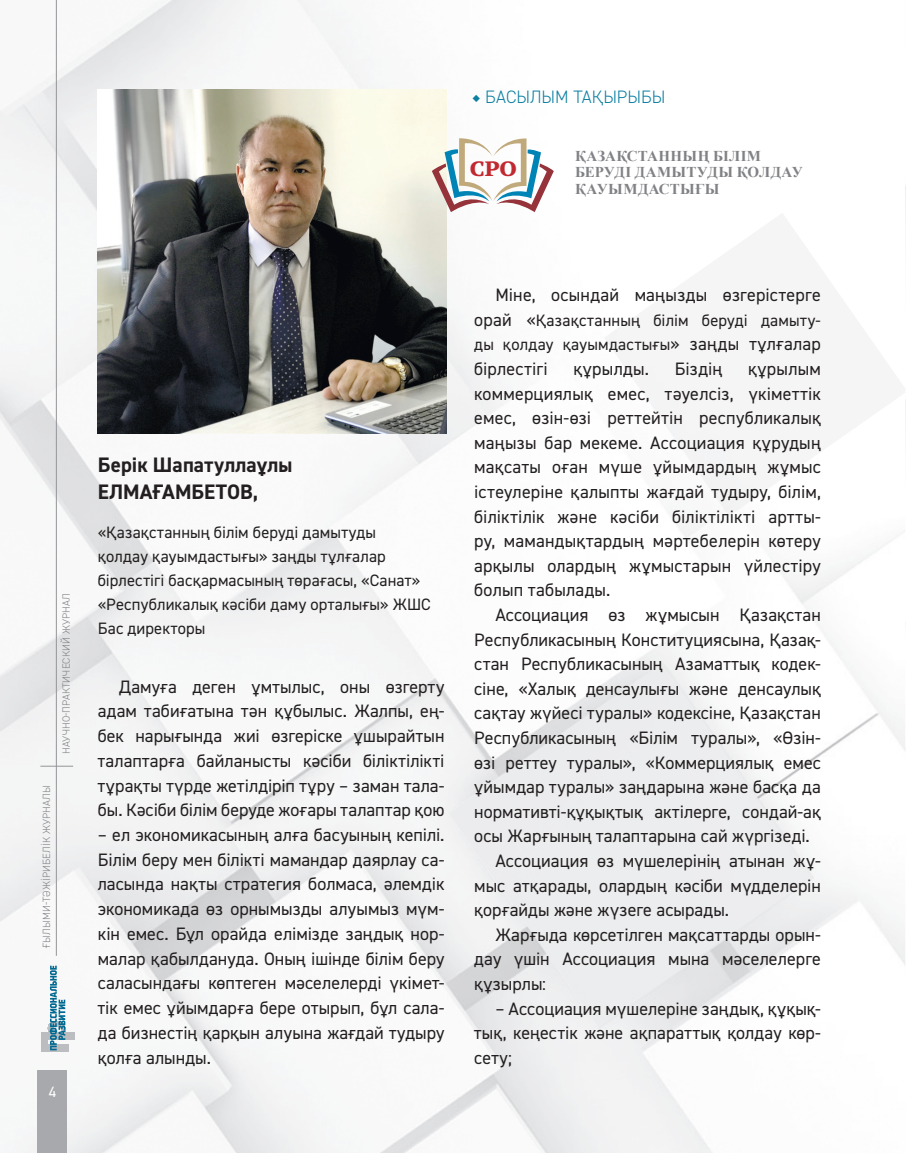
<style>
.page{position:relative;width:906px;height:1153px;background:#fff}
.page>*{position:absolute;margin:0;border:0;box-sizing:border-box;transform-origin:0 0}
.t1{font:700 21px/27px "DIN2014";letter-spacing:.005em;color:#231f20}
.t2{font:800 expanded 20.7px "PT Serif Pro";color:#c12931}
.t3{font:18px/24.8px "DIN2014";letter-spacing:.005em;color:#231f20;text-align:justify}
.t4{font:300 18px "DIN2014";letter-spacing:.005em;color:#0d7fa2}
.t5{font:16.5px/24px "DIN2014";letter-spacing:.01em;color:#231f20}
.t6{font:700 15px/16.5px "Times New Roman";letter-spacing:.025em;color:#808285}
.t7{font:15px "DIN2014";color:#fff}
.t8{font:600 expanded 13.8px/16.6px "PT Serif Pro";color:#636b6f}
.t9{font:300 10.5px "DIN2014";letter-spacing:.01em;color:#808285}
.s1{font-family:"Minion Pro";font-weight:400}
.s2{font-size:18px}
</style>
<div class="page">
<img style="left:0;top:0;width:906px;height:1152px">
<svg style="left:449px;top:662px;width:365px;height:366px;fill:#ecedee"></svg>
<svg style="left:604px;top:213px;width:302px;height:303px;fill:#f5f5f6"></svg>
<svg style="left:904px;top:623px;width:2px;height:303px"></svg>
<div style="left:38px;top:1069px;width:29px;height:83px;background:#a8a9ad"></div>
<img style="left:42px;top:1032px;width:5px;height:19px">
<svg style="left:47px;top:965px;width:28px;height:86px"></svg>
<hr style="left:56px;top:0;width:1px;height:955px;background:#939598">
<hr style="left:40px;top:765px;width:33px;height:1px;background:#939598">
<img style="left:98px;top:89px;width:348px;height:345px">
<svg style="left:432px;top:138px;width:122px;height:74px"></svg>
<p class="t4" style="left:472px;top:86px;width:195px"><span class="s1">◆</span> Басылым тақырыбы</p>
<p class="t2" style="left:470px;top:154px;width:49px">СРО</p>
<p class="t6" style="left:575px;top:147px;width:229px">Қазақстанның білім беруді дамытуды қолдау қауымдастығы</p>
<p class="t8" style="left:572px;top:150px;width:243px">КАЗАХСТАНСКАЯ АССОЦИАЦИЯ<br>СОДЕЙСТВИЯ РАЗВИТИЮ<br>ОБРАЗОВАНИЯ</p>
<p class="t9" style="left:60px;top:754px;width:162px;rotate:-90deg">НАУЧНО-ПРАКТИЧЕСКИЙ ЖУРНАЛ</p>
<p class="t9" style="left:40px;top:948px;width:163px;rotate:-90deg">ғылыми-тәжіри бел ік ЖУРНАЛЫ</p>
<p class="t7" style="left:49px;top:1081px;width:9px">4</p>
<p class="t1" style="left:98px;top:450px;width:196px">Берік Шапатуллаұлы<br>ЕЛМАҒАМБЕТОВ,</p>
<p class="t5" style="left:98px;top:519px;width:334px">«Қазақстанның білім беруді дамытуды<br>қолдау қауымдастығы» заңды тұлғалар бірлестігі басқармасының төрағасы, «Санат» «Республикалық кәсіби даму орталығы» ЖШС Бас директоры</p>
<p class="t3" style="left:98px;top:673px;width:348px;text-indent:21px">Дамуға деген ұмтылыс, оны өзгерту адам табиғатына тән құбылыс. Жалпы, ең&shy;бек нарығында жиі өзгеріске ұшырайтын талаптарға байланысты кәсіби біліктілікті тұрақты түрде жетілдіріп тұру – заман тала&shy;бы. Кәсіби білім беруде жоғары талаптар қою</p>
<p class="t3" style="left:98px;top:822px;width:348px">– ел экономикасының алға басуының кепілі.<br>Білім беру мен білікті мамандар даярлау са&shy;ласында нақты стратегия болмаса, әлемдік экономикада өз орнымызды алуымыз мүм&shy;кін емес. Бұл орайда елімізде заңдық нор&shy;малар қабылдануда. Оның ішінде білім беру саласындағы көптеген мәселелерді үкімет&shy;тік емес ұйымдарға бере отырып, бұл сала&shy;да бизнестің қарқын алуына жағдай тудыру қолға алынды.</p>
<p class="t3" style="left:495px;top:282px;width:327px">Міне, осындай маңызды өзгерістерге</p>
<p class="t5" style="left:474px;top:307px;width:348px;line-height:24.6px"><span class="s2">орай «</span>Қазақстанның білім беруді дамыту&shy;ды қолдау қауымдастығы<span class="s2">» заңды тұлғалар</span></p>
<p class="t3" style="left:474px;top:356px;width:75px">бірлестігі</p>
<p class="t3" style="left:573px;top:356px;width:77px">құрылды.</p>
<p class="t3" style="left:675px;top:356px;width:49px">Біздің</p>
<p class="t3" style="left:474px;top:356px;width:348px;text-indent:274px">құрылым коммерциялық емес, тәуелсіз, үкіметтік емес, өзін-өзі реттейтін республикалық маңызы бар мекеме. Ассоциация құрудың мақсаты оған мүше ұйымдардың жұмыс істеулеріне қалыпты жағдай тудыру, білім, біліктілік және кәсіби біліктілікті артты&shy;ру, мамандықтардың мәртебелерін көтеру арқылы олардың жұмыстарын үйлестіру болып табылады.</p>
<p class="t3" style="left:495px;top:602px;width:327px">Ассоциация өз жұмысын Қазақстан</p>
<p class="t3" style="left:474px;top:626px;width:348px">Республикасының Конституциясына, Қазақ-</p>
<p class="t3" style="left:474px;top:651px;width:348px">стан Республикасының Азаматтық кодек-</p>
<p class="t3" style="left:474px;top:676px;width:348px">сіне, «Халық денсаулығы және денсаулық</p>
<p class="t3" style="left:474px;top:700px;width:348px">сақтау жүйесі туралы» кодексіне, Қазақстан</p>
<p class="t3" style="left:474px;top:725px;width:347px">Республикасының «Білім туралы», «Өзін-</p>
<p class="t3" style="left:474px;top:749px;width:348px">өзі реттеу туралы», «Коммерциялық емес</p>
<p class="t3" style="left:474px;top:774px;width:348px">ұйымдар туралы» заңдарына және басқа да</p>
<p class="t3" style="left:474px;top:798px;width:348px">нормативті-құқықтық актілерге, сондай-ақ</p>
<p class="t3" style="left:474px;top:823px;width:337px">осы Жарғының талаптарына сай жүргізеді.</p>
<p class="t3" style="left:495px;top:848px;width:327px">Ассоциация өз мүшелерінің атынан жұ-</p>
<p class="t3" style="left:474px;top:872px;width:348px">мыс атқарады, олардың кәсіби мүдделерін</p>
<p class="t3" style="left:474px;top:897px;width:256px">қорғайды және жүзеге асырады.</p>
<p class="t3" style="left:495px;top:921px;width:327px">Жарғыда көрсетілген мақсаттарды орын-</p>
<p class="t3" style="left:474px;top:946px;width:348px">дау үшін Ассоциация мына мәселелерге</p>
<p class="t3" style="left:474px;top:971px;width:73px">құзырлы:</p>
<p class="t3" style="left:474px;top:995px;width:348px;text-indent:21px">– Ассоциация мүшелеріне заңдық, құқық&shy;тық, кеңестік және ақпараттық қолдау көр&shy;сету;</p>
</div>
